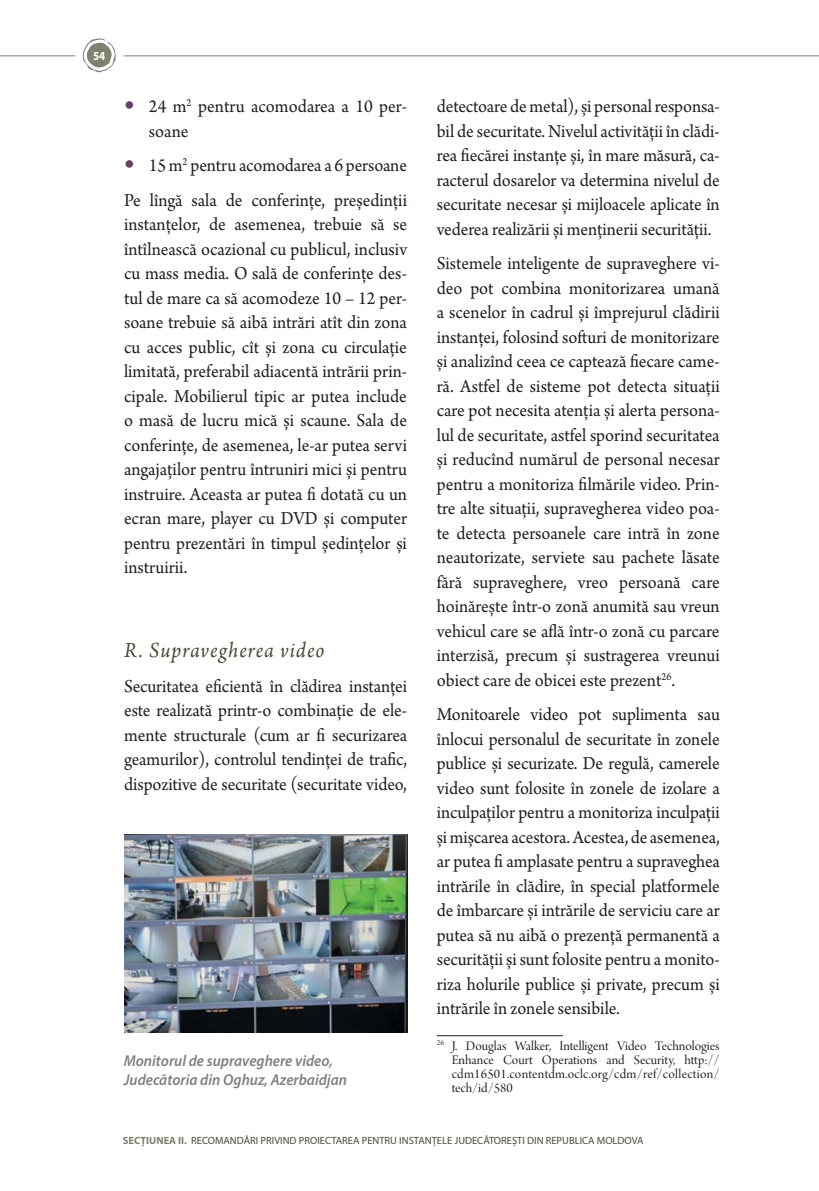
<style>
.page{position:relative;width:819px;height:1191px;background:#fff}
.page>*{position:absolute;margin:0;border:0;box-sizing:border-box;transform-origin:0 0}
.t1{font:italic 22.75px "Arno Pro";letter-spacing:.05em;color:#464d35;scale:.95 1}
.t2{font:19.25px/24.5px "Arno Pro";letter-spacing:-.005em;color:#231f20;text-align:justify;scale:.95 1}
.t3{font:italic 600 15.75px/18.9px "Myriad Pro";color:#807f83;scale:.95 1}
.t4{font:14px/14px "Arno Pro Display";letter-spacing:.02em;color:#231f20;text-align:justify}
.t5{font:700 12.25px "Myriad Pro";color:#fff;scale:.9 1}
.t6{font:10.5px "Myriad Pro";color:#464d35}
.s1{font-weight:700;color:#80806f}
</style>
<div class="page">
<hr style="left:0;top:55px;width:75px;height:1px;background:#807f83">
<hr style="left:124px;top:55px;width:695px;height:1px;background:#807f83">
<svg style="left:83px;top:38px;width:33px;height:34px"></svg>
<img style="left:124px;top:834px;width:283px;height:198px">
<hr style="left:437px;top:1035px;width:126px;height:1px;background:#231f20">
<p class="t5" style="left:93px;top:51px;width:15px">54</p>
<p class="t2" style="left:149px;top:95px;width:273px">24 m<sup>2</sup> pentru acomodarea a 10 per&shy;soane</p>
<p class="t2" style="left:124px;top:149px;width:299px;line-height:34.5px;text-align:right">15 m<sup>2</sup> pentru acomodarea a 6 persoane<br>Pe lîngă sala de conferințe, președinții</p>
<p class="t2" style="left:124px;top:213px;width:299px">instanțelor, de asemenea, trebuie să se întîlnească ocazional cu publicul, inclusiv cu mass media. O sală de conferințe des&shy;tul de mare ca să acomodeze 10 – 12 per&shy;soane trebuie să aibă intrări atît din zona cu acces public, cît și zona cu circulație limitată, preferabil adiacentă intrării prin&shy;cipale. Mobilierul tipic ar putea include o masă de lucru mică și scaune. Sala de conferințe, de asemenea, le-ar putea servi angajaților pentru întruniri mici și pentru instruire. Aceasta ar putea fi dotată cu un ecran mare, player cu DVD și computer pentru prezentări în timpul ședințelor și instruirii.</p>
<p class="t1" style="left:124px;top:640px;width:213px">R. Supravegherea video</p>
<p class="t2" style="left:124px;top:675px;width:299px">Securitatea eficientă în clădirea instanței este realizată printr-o combinație de ele&shy;mente structurale (cum ar fi securizarea geamurilor), controlul tendinței de trafic, dispozitive de securitate (securitate video,</p>
<p class="t3" style="left:124px;top:1052px;width:236px">Monitorul de supraveghere video,<br>Judecătoria din Oghuz, Azerbaidjan</p>
<p class="t2" style="left:437px;top:95px;width:299px">detectoare de metal), și personal responsa&shy;bil de securitate. Nivelul activității în clădi&shy;rea fiecărei instanțe și, în mare măsură, ca&shy;racterul dosarelor va determina nivelul de securitate necesar și mijloacele aplicate în vederea realizării și menținerii securității.</p>
<p class="t2" style="left:437px;top:252px;width:299px">Sistemele inteligente de supraveghere vi&shy;deo pot combina monitorizarea umană a scenelor în cadrul și împrejurul clădirii instanței, folosind softuri de monitorizare și analizînd ceea ce captează fiecare came&shy;ră. Astfel de sisteme pot detecta situații care pot necesita atenția și alerta persona&shy;lul de securitate, astfel sporind securitatea și reducînd numărul de personal necesar pentru a monitoriza filmările video. Prin&shy;tre alte situații, supravegherea video poa&shy;te detecta persoanele care intră în zone neautorizate, serviete sau pachete lăsate fără supraveghere, vreo persoană care hoinărește într-o zonă anumită sau vreun vehicul care se află într-o zonă cu parcare interzisă, precum și sustragerea vreunui obiect care de obicei este prezent<sup>26</sup>.</p>
<p class="t2" style="left:437px;top:703px;width:300px">Monitoarele video pot suplimenta sau înlocui personalul de securitate în zonele publice și securizate. De regulă, camerele video sunt folosite în zonele de izolare a inculpaților pentru a monitoriza inculpații și mișcarea acestora. Acestea, de asemenea, ar putea fi amplasate pentru a supraveghea intrările în clădire, în special platformele de îmbarcare și intrările de serviciu care ar putea să nu aibă o prezență permanentă a securității și sunt folosite pentru a monito&shy;riza holurile publice și private, precum și intrările în zonele sensibile.</p>
<p class="t4" style="left:451px;top:1039px;width:269px;text-indent:-15px"><sup>26</sup> J. Douglas Walker, Intelligent Video Technologies Enhance Court Operations and Security, http:// cdm16501.contentdm.oclc.org/cdm/ref/collection/ tech/id/580</p>
<p class="t6" style="left:123px;top:1136px;width:522px"><span class="s1">SECȚIUNEA II.</span> RECOMANDĂRI PRIVIND PROIECTAREA PENTRU INSTANȚELE JUDECĂTOREȘTI DIN REPUBLICA MOLDOVA</p>
</div>
